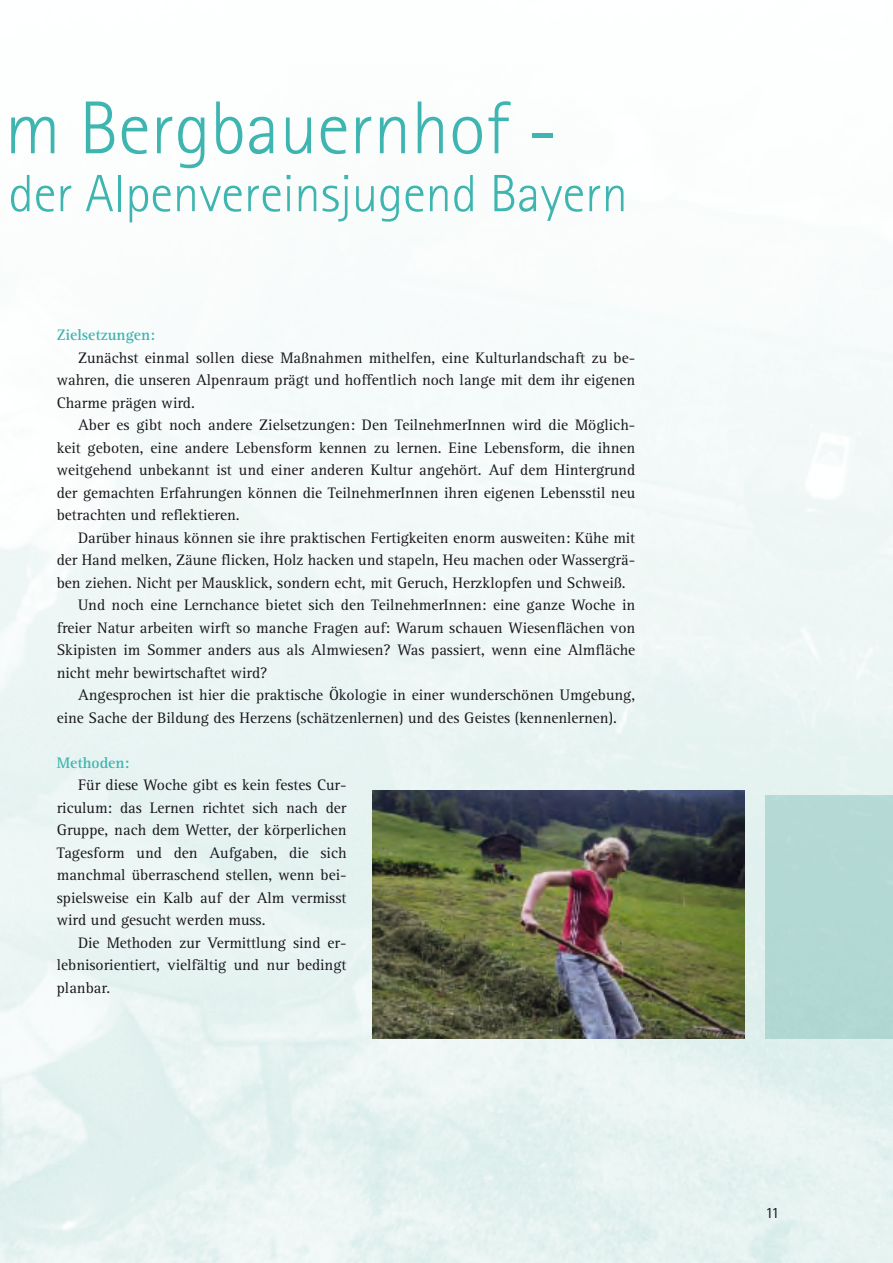
<style>
.page{position:relative;width:893px;height:1263px;background:#fff}
.page>*{position:absolute;margin:0;border:0;box-sizing:border-box;transform-origin:0 0}
.t1{font:300 75px "Rotis Sans Serif";letter-spacing:.005em;color:#3eb5b0}
.t2{font:300 52.5px "Rotis Sans Serif";color:#3eb5b0}
.t3{font:15.75px/22.5px "Rotis Serif";color:#1a171c;text-align:justify}
.t4{font:700 15.75px "Rotis Serif";color:#3eb5b0}
.t5{font:15.75px "Rotis Sans Serif";color:#1a171c}
</style>
<div class="page">
<img style="left:0;top:328px;width:893px;height:935px">
<img style="left:372px;top:790px;width:372px;height:249px">
<div style="left:765px;top:795px;width:128px;height:244px;background:#b2d9d4"></div>
<h1 class="t1" style="left:5px;top:85px;width:554px">m Bergbauernhof -</h1>
<h2 class="t2" style="left:9px;top:163px;width:621px">der Alpenvereinsjugend Bayern</h2>
<p class="t4" style="left:57px;top:326px;width:100px">Zielsetzungen:</p>
<p class="t3" style="left:57px;top:347px;width:580px;text-indent:21px">Zunächst einmal sollen diese Maßnahmen mithelfen, eine Kulturlandschaft zu be&shy;wahren, die unseren Alpenraum prägt und hoffentlich noch lange mit dem ihr eigenen Charme prägen wird.</p>
<p class="t3" style="left:57px;top:414px;width:580px;text-indent:21px">Aber es gibt noch andere Zielsetzungen: Den TeilnehmerInnen wird die Möglich&shy;keit geboten, eine andere Lebensform kennen zu lernen. Eine Lebensform, die ihnen weitgehend unbekannt ist und einer anderen Kultur angehört. Auf dem Hintergrund der gemachten Erfahrungen können die TeilnehmerInnen ihren eigenen Lebensstil neu betrachten und reflektieren.</p>
<p class="t3" style="left:78px;top:527px;width:559px">Darüber hinaus können sie ihre praktischen Fertigkeiten enorm ausweiten: Kühe mit</p>
<p class="t3" style="left:57px;top:549px;width:580px">der Hand melken, Zäune flicken, Holz hacken und stapeln, Heu machen oder Wassergrä-</p>
<p class="t3" style="left:57px;top:572px;width:570px">ben ziehen. Nicht per Mausklick, sondern echt, mit Geruch, Herzklopfen und Schweiß.</p>
<p class="t3" style="left:78px;top:594px;width:559px">Und noch eine Lernchance bietet sich den TeilnehmerInnen: eine ganze Woche in</p>
<p class="t3" style="left:57px;top:617px;width:580px">freier Natur arbeiten wirft so manche Fragen auf: Warum schauen Wiesenflächen von</p>
<p class="t3" style="left:57px;top:639px;width:580px">Skipisten im Sommer anders aus als Almwiesen? Was passiert, wenn eine Almfläche</p>
<p class="t3" style="left:57px;top:662px;width:212px">nicht mehr bewirtschaftet wird?</p>
<p class="t3" style="left:78px;top:684px;width:559px">Angesprochen ist hier die praktische Ökologie in einer wunderschönen Umgebung,</p>
<p class="t3" style="left:57px;top:707px;width:562px">eine Sache der Bildung des Herzens (schätzenlernen) und des Geistes (kennenlernen).</p>
<p class="t4" style="left:57px;top:753px;width:74px">Methoden:</p>
<p class="t3" style="left:57px;top:774px;width:291px;text-indent:21px">Für diese Woche gibt es kein festes Cur&shy;riculum: das Lernen richtet sich nach der Gruppe, nach dem Wetter, der körperlichen Tagesform und den Aufgaben, die sich manchmal überraschend stellen, wenn bei&shy;spielsweise ein Kalb auf der Alm vermisst wird und gesucht werden muss.</p>
<p class="t3" style="left:57px;top:932px;width:291px;text-indent:21px">Die Methoden zur Vermittlung sind er&shy;lebnisorientiert, vielfältig und nur bedingt planbar.</p>
<p class="t5" style="left:765px;top:1203px;width:16px">11</p>
</div>
